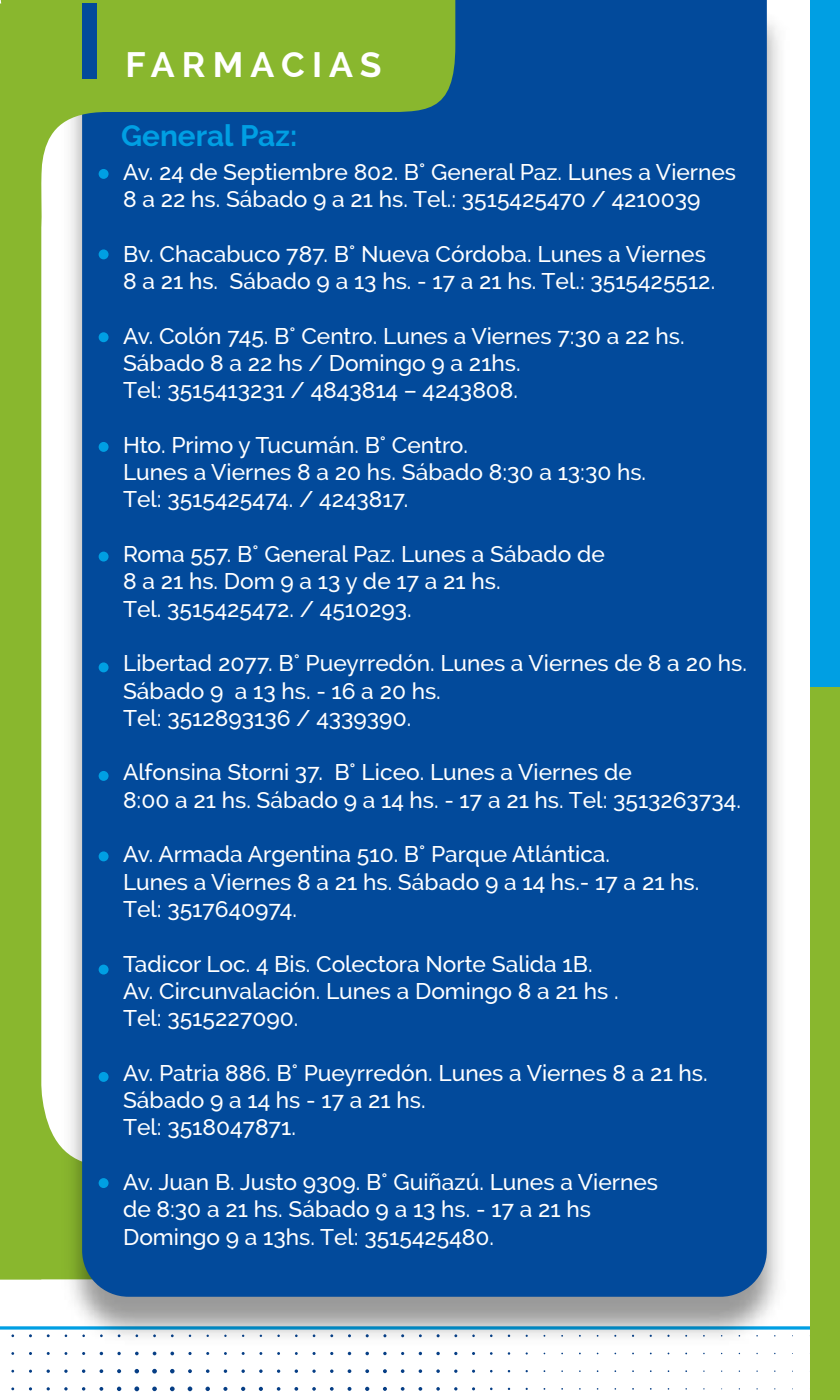
<style>
.page{position:relative;width:840px;height:1400px;background:#fff}
.page>*{position:absolute;margin:0;border:0;box-sizing:border-box;transform-origin:0 0}
.t1{font:700 35.35px "Raleway";letter-spacing:.2em;color:#fff}
.t2{font:700 29.75px "Raleway";color:#009fe3}
.t3{font:500 22.75px/27.3px "Raleway";color:#fff}
</style>
<div class="page">
<div style="left:0;top:4px;width:41px;height:956px;background:#89b72e"></div>
<svg style="left:0;top:960px;width:54px;height:319px;background:#96be45"></svg>
<svg style="left:0;top:1326px;width:810px;height:4px"></svg>
<img style="left:54px;top:21px;width:741px;height:1332px">
<div style="left:82px;top:0;width:685px;height:1297px;background:#024a9b"></div>
<svg style="left:1px;top:0;width:454px;height:288px;background:#49826f"></svg>
<svg style="left:436px;top:1352px;width:4px;height:3px"></svg>
<svg style="left:383px;top:1352px;width:4px;height:3px"></svg>
<svg style="left:365px;top:1352px;width:4px;height:3px"></svg>
<svg style="left:188px;top:1352px;width:4px;height:3px"></svg>
<svg style="left:170px;top:1352px;width:4px;height:3px"></svg>
<svg style="left:135px;top:1352px;width:4px;height:3px"></svg>
<svg style="left:117px;top:1352px;width:4px;height:3px"></svg>
<svg style="left:436px;top:1369px;width:4px;height:4px"></svg>
<svg style="left:419px;top:1369px;width:3px;height:4px"></svg>
<svg style="left:401px;top:1369px;width:3px;height:4px"></svg>
<svg style="left:383px;top:1369px;width:4px;height:4px"></svg>
<svg style="left:365px;top:1369px;width:4px;height:4px"></svg>
<svg style="left:348px;top:1369px;width:3px;height:4px"></svg>
<svg style="left:330px;top:1369px;width:4px;height:4px"></svg>
<svg style="left:312px;top:1370px;width:4px;height:3px"></svg>
<svg style="left:295px;top:1369px;width:3px;height:4px"></svg>
<svg style="left:259px;top:1369px;width:4px;height:4px"></svg>
<svg style="left:241px;top:1369px;width:4px;height:4px"></svg>
<svg style="left:224px;top:1369px;width:3px;height:4px"></svg>
<svg style="left:206px;top:1369px;width:4px;height:4px"></svg>
<svg style="left:188px;top:1369px;width:4px;height:4px"></svg>
<svg style="left:170px;top:1369px;width:5px;height:4px"></svg>
<svg style="left:152px;top:1369px;width:5px;height:5px"></svg>
<svg style="left:135px;top:1369px;width:4px;height:4px"></svg>
<svg style="left:117px;top:1369px;width:4px;height:4px"></svg>
<svg style="left:100px;top:1369px;width:3px;height:4px"></svg>
<svg style="left:82px;top:1369px;width:3px;height:4px"></svg>
<svg style="left:64px;top:1370px;width:4px;height:3px"></svg>
<svg style="left:436px;top:1387px;width:4px;height:4px"></svg>
<svg style="left:419px;top:1387px;width:3px;height:4px"></svg>
<svg style="left:401px;top:1387px;width:4px;height:4px"></svg>
<svg style="left:383px;top:1387px;width:4px;height:4px"></svg>
<svg style="left:365px;top:1387px;width:4px;height:4px"></svg>
<svg style="left:348px;top:1387px;width:3px;height:4px"></svg>
<svg style="left:330px;top:1387px;width:4px;height:4px"></svg>
<svg style="left:312px;top:1387px;width:4px;height:4px"></svg>
<svg style="left:294px;top:1387px;width:4px;height:4px"></svg>
<svg style="left:277px;top:1387px;width:3px;height:4px"></svg>
<svg style="left:259px;top:1387px;width:4px;height:4px"></svg>
<svg style="left:241px;top:1387px;width:4px;height:4px"></svg>
<svg style="left:223px;top:1387px;width:4px;height:4px"></svg>
<svg style="left:206px;top:1387px;width:4px;height:4px"></svg>
<svg style="left:188px;top:1387px;width:4px;height:4px"></svg>
<svg style="left:170px;top:1387px;width:5px;height:4px"></svg>
<svg style="left:152px;top:1387px;width:5px;height:4px"></svg>
<svg style="left:134px;top:1386px;width:5px;height:5px"></svg>
<svg style="left:117px;top:1387px;width:4px;height:4px"></svg>
<svg style="left:99px;top:1387px;width:4px;height:4px"></svg>
<svg style="left:82px;top:1387px;width:3px;height:4px"></svg>
<svg style="left:64px;top:1387px;width:4px;height:4px"></svg>
<div style="left:82px;top:4px;width:14px;height:75px;background:#024a9b"></div>
<div style="left:810px;top:0;width:30px;height:692px;background:#009fe3"></div>
<div style="left:810px;top:688px;width:30px;height:712px;background:#89b72e"></div>
<div style="left:99px;top:169px;width:10px;height:10px;background:#009fe3;border-radius:50%"></div>
<div style="left:99px;top:249px;width:10px;height:10px;background:#009fe3;border-radius:50%"></div>
<div style="left:99px;top:332px;width:10px;height:10px;background:#009fe3;border-radius:50%"></div>
<div style="left:99px;top:442px;width:10px;height:10px;background:#009fe3;border-radius:50%"></div>
<div style="left:99px;top:552px;width:10px;height:10px;background:#009fe3;border-radius:50%"></div>
<div style="left:99px;top:662px;width:10px;height:10px;background:#009fe3;border-radius:50%"></div>
<div style="left:99px;top:771px;width:10px;height:10px;background:#009fe3;border-radius:50%"></div>
<div style="left:99px;top:851px;width:10px;height:10px;background:#009fe3;border-radius:50%"></div>
<div style="left:99px;top:965px;width:10px;height:10px;background:#009fe3;border-radius:50%"></div>
<div style="left:99px;top:1072px;width:10px;height:10px;background:#009fe3;border-radius:50%"></div>
<div style="left:99px;top:1178px;width:10px;height:10px;background:#009fe3;border-radius:50%"></div>
<h1 class="t1" style="left:126px;top:44px;width:257px">FARMACIAS</h1>
<h2 class="t2" style="left:121px;top:118px;width:178px">General Paz:</h2>
<p class="t3" style="left:123px;top:158px;width:615px">Av. 24 de Septiembre 802. B° General Paz. Lunes a Viernes<br>8 a 22 hs. Sábado 9 a 21 hs. Tel.: 3515425470 / 4210039</p>
<p class="t3" style="left:123px;top:240px;width:594px">Bv. Chacabuco 787. B° Nueva Córdoba. Lunes a Viernes<br>8 a 21 hs. Sábado 9 a 13 hs. - 17 a 21 hs. Tel.: 3515425512.</p>
<p class="t3" style="left:123px;top:322px;width:563px">Av. Colón 745. B° Centro. Lunes a Viernes 7:30 a 22 hs.<br>Sábado 8 a 22 hs / Domingo 9 a 21hs.<br>Tel: 3515413231 / 4843814 – 4243808.</p>
<p class="t3" style="left:123px;top:431px;width:525px">Hto. Primo y Tucumán. B° Centro.<br>Lunes a Viernes 8 a 20 hs. Sábado 8:30 a 13:30 hs.<br>Tel: 3515425474. / 4243817.</p>
<p class="t3" style="left:123px;top:540px;width:483px">Roma 557. B° General Paz. Lunes a Sábado de<br>8 a 21 hs. Dom 9 a 13 y de 17 a 21 hs.<br>Tel. 3515425472. / 4510293.</p>
<p class="t3" style="left:123px;top:650px;width:625px">Libertad 2077. B° Pueyrredón. Lunes a Viernes de 8 a 20 hs.<br>Sábado 9 a 13 hs. - 16 a 20 hs.<br>Tel: 3512893136 / 4339390.</p>
<p class="t3" style="left:123px;top:759px;width:619px">Alfonsina Storni 37. B° Liceo. Lunes a Viernes de<br>8:00 a 21 hs. Sábado 9 a 14 hs. - 17 a 21 hs. Tel: 3513263734.</p>
<p class="t3" style="left:123px;top:841px;width:578px">Av. Armada Argentina 510. B° Parque Atlántica.<br>Lunes a Viernes 8 a 21 hs. Sábado 9 a 14 hs.- 17 a 21 hs.<br>Tel: 3517640974.</p>
<p class="t3" style="left:123px;top:950px;width:497px">Tadicor Loc. 4 Bis. Colectora Norte Salida 1B.<br>Av. Circunvalación. Lunes a Domingo 8 a 21 hs .<br>Tel: 3515227090.</p>
<p class="t3" style="left:123px;top:1059px;width:586px">Av. Patria 886. B° Pueyrredón. Lunes a Viernes 8 a 21 hs.<br>Sábado 9 a 14 hs - 17 a 21 hs.<br>Tel: 3518047871.</p>
<p class="t3" style="left:123px;top:1168px;width:537px">Av. Juan B. Justo 9309. B° Guiñazú. Lunes a Viernes de 8:30 a 21 hs. Sábado 9 a 13 hs. - 17 a 21 hs<br>Domingo 9 a 13hs. Tel: 3515425480.</p>
</div>
